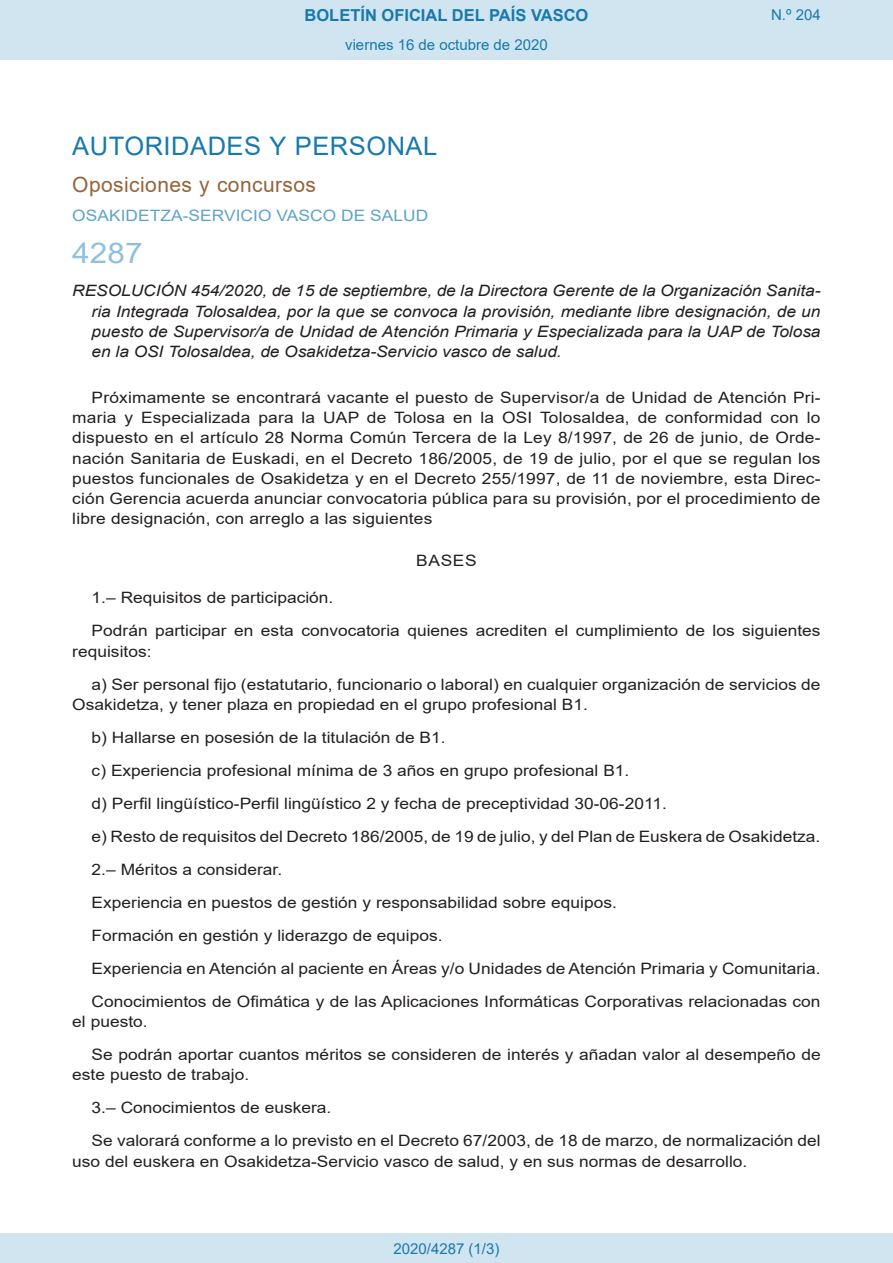
<style>
.page{position:relative;width:893px;height:1263px;background:#fff}
.page>*{position:absolute;margin:0;border:0;box-sizing:border-box;transform-origin:0 0}
.BOPVOrden{font:28.5px "Arial";color:#90c0db;scale:1.11 1}
.BOPVSeccion{font:25.5px "Arial";letter-spacing:.02em;color:#1879ad}
.BOPVSubseccion{font:21px "Arial";letter-spacing:.02em;color:#956338}
.t1{font:700 16.5px "Arial";color:#1879ad}
.BOPVDetalle{font:15.6px/20.2px "Arial";color:#231f20;scale:1.11 1}
.BOPVTitulo{font:italic 15.6px/20.2px "Arial";letter-spacing:-.005em;color:#231f20;text-align:justify;scale:1.11 1}
.BOPVOrganismo{font:15.6px "Arial";letter-spacing:.005em;color:#5ea4ca;scale:1.11 1}
.BOPVClave{font:15.6px "Arial";letter-spacing:.035em;color:#231f20;scale:1.11 1}
.Paginacion_Centro{font:15px "Arial";color:#1879ad}
</style>
<div class="page">
<div style="left:0;top:0;width:893px;height:60px;background:#d0e5f0"></div>
<div style="left:0;top:1233px;width:893px;height:30px;background:#d0e5f0"></div>
<p class="t1" style="left:305px;top:3px;width:285px">BOLETÍN OFICIAL DEL PAÍS VASCO</p>
<p class="Paginacion_Centro" style="left:345px;top:35px;width:204px">viernes 16 de octubre de 2020</p>
<p class="Paginacion_Centro" style="left:771px;top:5px;width:51px">N.º 204</p>
<p class="BOPVSeccion" style="left:72px;top:128px;width:367px">AUTORIDADES Y PERSONAL</p>
<p class="BOPVSubseccion" style="left:72px;top:170px;width:245px">Oposiciones y concursos</p>
<p class="BOPVOrganismo" style="left:72px;top:205px;width:322px">OSAKIDETZA-SERVICIO VASCO DE SALUD</p>
<p class="BOPVOrden" style="left:72px;top:234px;width:65px">4287</p>
<p class="BOPVTitulo" style="left:92px;top:281px;width:658px;text-indent:-19px">RESOLUCIÓN 454/2020, de 15 de septiembre, de la Directora Gerente de la Organización Sanita&shy;ria Integrada Tolosaldea, por la que se convoca la provisión, mediante libre designación, de un puesto de Supervisor/a de Unidad de Atención Primaria y Especializada para la UAP de Tolosa en la OSI Tolosaldea, de Osakidetza-Servicio vasco de salud.</p>
<p class="BOPVDetalle" style="left:72px;top:387px;width:676px;text-align:justify;text-indent:19px">Próximamente se encontrará vacante el puesto de Supervisor/a de Unidad de Atención Pri&shy;maria y Especializada para la UAP de Tolosa en la OSI Tolosaldea, de conformidad con lo dispuesto en el artículo 28 Norma Común Tercera de la Ley 8/1997, de 26 de junio, de Orde&shy;nación Sanitaria de Euskadi, en el Decreto 186/2005, de 19 de julio, por el que se regulan los puestos funcionales de Osakidetza y en el Decreto 255/1997, de 11 de noviembre, esta Direc&shy;ción Gerencia acuerda anunciar convocatoria pública para su provisión, por el procedimiento de libre designación, con arreglo a las siguientes</p>
<p class="BOPVClave" style="left:416px;top:550px;width:56px">BASES</p>
<p class="BOPVDetalle" style="left:92px;top:587px;width:219px">1.– Requisitos de participación.</p>
<p class="BOPVDetalle" style="left:72px;top:620px;width:676px;text-indent:19px">Podrán participar en esta convocatoria quienes acrediten el cumplimiento de los siguientes requisitos:</p>
<p class="BOPVDetalle" style="left:72px;top:674px;width:676px;text-indent:19px">a) Ser personal fijo (estatutario, funcionario o laboral) en cualquier organización de servicios de<br>Osakidetza, y tener plaza en propiedad en el grupo profesional B1.</p>
<p class="BOPVDetalle" style="left:92px;top:727px;width:320px">b) Hallarse en posesión de la titulación de B1.</p>
<p class="BOPVDetalle" style="left:92px;top:760px;width:486px">c) Experiencia profesional mínima de 3 años en grupo profesional B1.</p>
<p class="BOPVDetalle" style="left:92px;top:793px;width:520px">d) Perfil lingüístico-Perfil lingüístico 2 y fecha de preceptividad 30-06-2011.</p>
<p class="BOPVDetalle" style="left:92px;top:826px;width:658px">e) Resto de requisitos del Decreto 186/2005, de 19 de julio, y del Plan de Euskera de Osakidetza.</p>
<p class="BOPVDetalle" style="left:92px;top:859px;width:173px">2.– Méritos a considerar.</p>
<p class="BOPVDetalle" style="left:92px;top:892px;width:475px">Experiencia en puestos de gestión y responsabilidad sobre equipos.</p>
<p class="BOPVDetalle" style="left:92px;top:925px;width:318px">Formación en gestión y liderazgo de equipos.</p>
<p class="BOPVDetalle" style="left:92px;top:958px;width:658px">Experiencia en Atención al paciente en Áreas y/o Unidades de Atención Primaria y Comunitaria.</p>
<p class="BOPVDetalle" style="left:72px;top:991px;width:676px;text-indent:19px">Conocimientos de Ofimática y de las Aplicaciones Informáticas Corporativas relacionadas con el puesto.</p>
<p class="BOPVDetalle" style="left:72px;top:1044px;width:676px;text-indent:19px">Se podrán aportar cuantos méritos se consideren de interés y añadan valor al desempeño de este puesto de trabajo.</p>
<p class="BOPVDetalle" style="left:92px;top:1098px;width:218px">3.– Conocimientos de euskera.</p>
<p class="BOPVDetalle" style="left:72px;top:1131px;width:676px;text-indent:19px">Se valorará conforme a lo previsto en el Decreto 67/2003, de 18 de marzo, de normalización del uso del euskera en Osakidetza-Servicio vasco de salud, y en sus normas de desarrollo.</p>
<p class="Paginacion_Centro" style="left:393px;top:1238px;width:107px">2020/4287 (1/3)</p>
</div>
